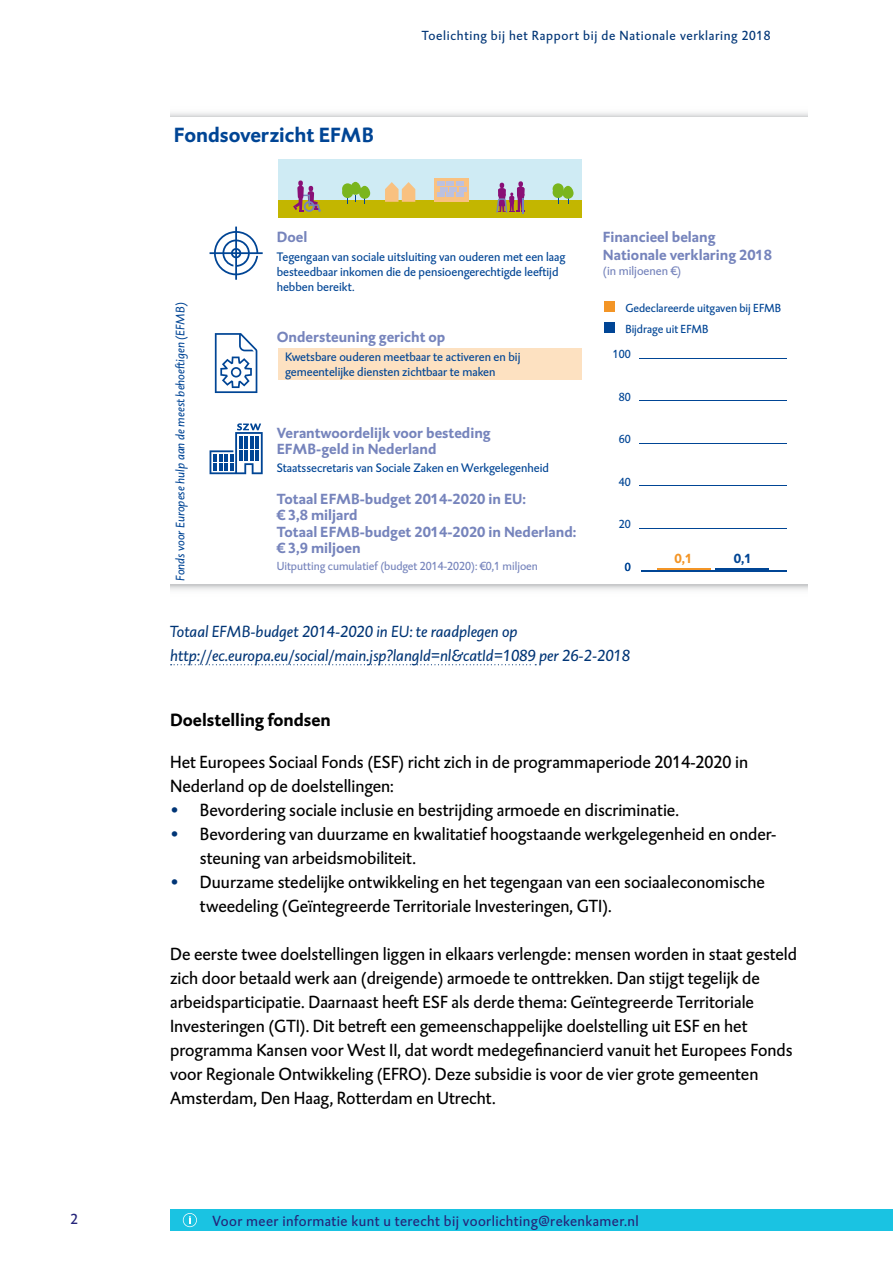
<style>
.page{position:relative;width:893px;height:1263px;background:#fff}
.page>*{position:absolute;margin:0;border:0;box-sizing:border-box;transform-origin:0 0}
.t1{font:700 21px "DTL Caspari TOT";color:#004595}
._0_Platte_tekst{font:18px/24px "DTL Caspari TOT";color:#000}
._7_Kop_3{font:700 18px "DTL Caspari TOT";color:#000}
._8_Kop_4__Kop3_zonde{font:italic 16.5px/24px "DTL Caspari TOT";color:#003576}
.t2{font:700 15px/16.5px "DTL Caspari TOT";color:#7684bc}
.t3{font:15px "DTL Caspari TOT";letter-spacing:.03em;color:#25257a}
.t4{font:13.5px "DTL Caspari TOT";letter-spacing:.05em;color:#003576}
.t5{font:700 13.5px "DTL Caspari TOT";color:#f39526}
.t6{font:700 13.5px "DTL Caspari TOT";color:#004595}
.t7{font:12.6px/15.1px "DTL Caspari TOT";color:#004595}
.t8{font:italic 12.6px "DTL Caspari TOT";color:#004595}
.t9{font:12.6px "DTL Caspari TOT";color:#7684bc}
.t10{font:12px/21.3px "DTL Caspari TOT";color:#004595}
.t11{font:12px "DTL Caspari TOT";color:#7684bc}
.s1{color:#003576}
</style>
<div class="page">
<div style="left:170px;top:1210px;width:723px;height:21px;background:#1ac3e2"></div>
<svg style="left:171px;top:664px;width:365px;height:1px"></svg>
<svg style="left:171px;top:112px;width:637px;height:5px"></svg>
<svg style="left:171px;top:585px;width:637px;height:5px"></svg>
<div style="left:278px;top:348px;width:304px;height:32px;background:#fde1c1"></div>
<div style="left:278px;top:159px;width:304px;height:59px;background:#cfebf4"></div>
<div style="left:278px;top:200px;width:304px;height:18px;background:#c3b600"></div>
<hr style="left:657px;top:568px;width:53px;height:2px;background:#f39526">
<hr style="left:716px;top:568px;width:53px;height:2px;background:#004595">
<hr style="left:639px;top:485px;width:148px;height:1px;background:#004595">
<hr style="left:639px;top:528px;width:148px;height:1px;background:#004595">
<hr style="left:639px;top:358px;width:148px;height:1px;background:#004595">
<hr style="left:639px;top:400px;width:148px;height:1px;background:#004595">
<hr style="left:639px;top:443px;width:148px;height:1px;background:#004595">
<hr style="left:641px;top:570px;width:146px;height:1px;background:#004595">
<div style="left:434px;top:179px;width:35px;height:23px;background:#f9c180"></div>
<svg style="left:385px;top:182px;width:30px;height:20px"></svg>
<svg style="left:437px;top:181px;width:30px;height:10px"></svg>
<div style="left:436px;top:192px;width:8px;height:5px;background:#bcc0de"></div>
<div style="left:446px;top:192px;width:8px;height:5px;background:#bcc0de"></div>
<div style="left:456px;top:192px;width:8px;height:5px;background:#bcc0de"></div>
<svg style="left:293px;top:180px;width:28px;height:32px"></svg>
<div style="left:342px;top:187px;width:11px;height:11px;background:#7ab51d;border-radius:50%"></div>
<div style="left:342px;top:183px;width:11px;height:11px;background:#7ab51d;border-radius:50%"></div>
<div style="left:553px;top:187px;width:11px;height:11px;background:#7ab51d;border-radius:50%"></div>
<div style="left:553px;top:183px;width:11px;height:11px;background:#7ab51d;border-radius:50%"></div>
<div style="left:350px;top:182px;width:11px;height:13px;background:#7ab51d;border-radius:6px"></div>
<div style="left:359px;top:186px;width:11px;height:13px;background:#7ab51d;border-radius:6px"></div>
<div style="left:562px;top:186px;width:11px;height:13px;background:#7ab51d;border-radius:6px"></div>
<svg style="left:496px;top:181px;width:29px;height:33px"></svg>
<svg style="left:215px;top:333px;width:42px;height:60px"></svg>
<svg style="left:210px;top:227px;width:53px;height:53px"></svg>
<svg style="left:210px;top:423px;width:53px;height:51px"></svg>
<div style="left:604px;top:323px;width:11px;height:10px;background:#004595"></div>
<div style="left:604px;top:301px;width:11px;height:11px;background:#f39526"></div>
<p class="t1" style="left:174px;top:120px;width:201px">Fondsoverzicht EFMB</p>
<p class="t4" style="left:422px;top:27px;width:351px">Toelichting bij het Rapport bij de Nationale verklaring 2018</p>
<p class="t8" style="left:172px;top:581px;width:280px;rotate:-90deg">Fonds voor Europese hulp aan de meest behoeftigen (EFMB)</p>
<p class="t2" style="left:277px;top:228px;width:32px">Doel</p>
<p class="t7" style="left:277px;top:249px;width:290px">Tegengaan van sociale uitsluiting van ouderen met een laag besteedbaar inkomen die de pensioengerechtigde leeftijd hebben bereikt.</p>
<p class="t2" style="left:277px;top:328px;width:170px">Ondersteuning gericht op</p>
<p class="t7" style="left:285px;top:349px;width:237px">Kwetsbare ouderen meetbaar te activeren en bij gemeentelijke diensten zichtbaar te maken</p>
<p class="t2" style="left:277px;top:424px;width:215px">Verantwoordelijk voor besteding<br>EFMB-geld in Nederland</p>
<p class="t7" style="left:277px;top:460px;width:274px">Staatssecretaris van Sociale Zaken en Werkgelegenheid</p>
<p class="t2" style="left:277px;top:490px;width:301px">Totaal EFMB-budget 2014-2020 in EU:<br>€ 3,8 miljard<br>Totaal EFMB-budget 2014-2020 in Nederland: € 3,9 miljoen</p>
<p class="t11" style="left:277px;top:558px;width:263px">Uitputting cumulatief (budget 2014-2020): €0,1 miljoen</p>
<p class="t2" style="left:603px;top:227px;width:171px;line-height:18px">Financieel belang<br>Nationale verklaring 2018</p>
<p class="t9" style="left:603px;top:263px;width:80px">(in miljoenen €)</p>
<p class="t10" style="left:625px;top:297px;width:157px">Gedeclareerde uitgaven bij EFMB<br>Bijdrage uit EFMB</p>
<p class="t10" style="left:613px;top:343px;width:19px">100</p>
<p class="t10" style="left:619px;top:386px;width:13px">80</p>
<p class="t10" style="left:619px;top:428px;width:13px">60</p>
<p class="t10" style="left:619px;top:471px;width:13px">40</p>
<p class="t10" style="left:619px;top:513px;width:13px">20</p>
<p class="t10" style="left:625px;top:556px;width:7px">0</p>
<p class="t5" style="left:674px;top:549px;width:20px">0,1</p>
<p class="t6" style="left:734px;top:549px;width:20px">0,1</p>
<p class="_8_Kop_4__Kop3_zonde" style="left:170px;top:619px;width:461px">Totaal EFMB-budget 2014-2020 in EU: te raadplegen op http://ec.europa.eu/social/main.jsp?langId=nl&amp;catId=1089 per 26-2-2018</p>
<h3 class="_7_Kop_3" style="left:170px;top:708px;width:162px">Doelstelling fondsen</h3>
<p class="_0_Platte_tekst" style="left:170px;top:750px;width:580px">Het Europees Sociaal Fonds (ESF) richt zich in de programmaperiode 2014-2020 in<br>Nederland op de doelstellingen:</p>
<p class="_0_Platte_tekst" style="left:170px;top:798px;width:511px"><span class="s1">•</span> Bevordering sociale inclusie en bestrijding armoede en discriminatie.</p>
<p class="_0_Platte_tekst" style="left:200px;top:822px;width:577px;text-indent:-30px"><span class="s1">•</span> Bevordering van duurzame en kwalitatief hoogstaande werkgelegenheid en onder&shy;steuning van arbeidsmobiliteit.</p>
<p class="_0_Platte_tekst" style="left:200px;top:870px;width:567px;text-indent:-30px"><span class="s1">•</span> Duurzame stedelijke ontwikkeling en het tegengaan van een sociaaleconomische tweedeling (Geïntegreerde Territoriale Investeringen, GTI).</p>
<p class="_0_Platte_tekst" style="left:170px;top:942px;width:629px">De eerste twee doelstellingen liggen in elkaars verlengde: mensen worden in staat gesteld zich door betaald werk aan (dreigende) armoede te onttrekken. Dan stijgt tegelijk de arbeidsparticipatie. Daarnaast heeft ESF als derde thema: Geïntegreerde Territoriale Investeringen (GTI). Dit betreft een gemeenschappelijke doelstelling uit ESF en het programma Kansen voor West II, dat wordt medegefinancierd vanuit het Europees Fonds voor Regionale Ontwikkeling (EFRO). Deze subsidie is voor de vier grote gemeenten Amsterdam, Den Haag, Rotterdam en Utrecht.</p>
<p class="t3" style="left:71px;top:1209px;width:9px">2</p>
<p class="t3" style="left:213px;top:1212px;width:428px">Voor meer informatie kunt u terecht bij voorlichting@rekenkamer.nl</p>
</div>
